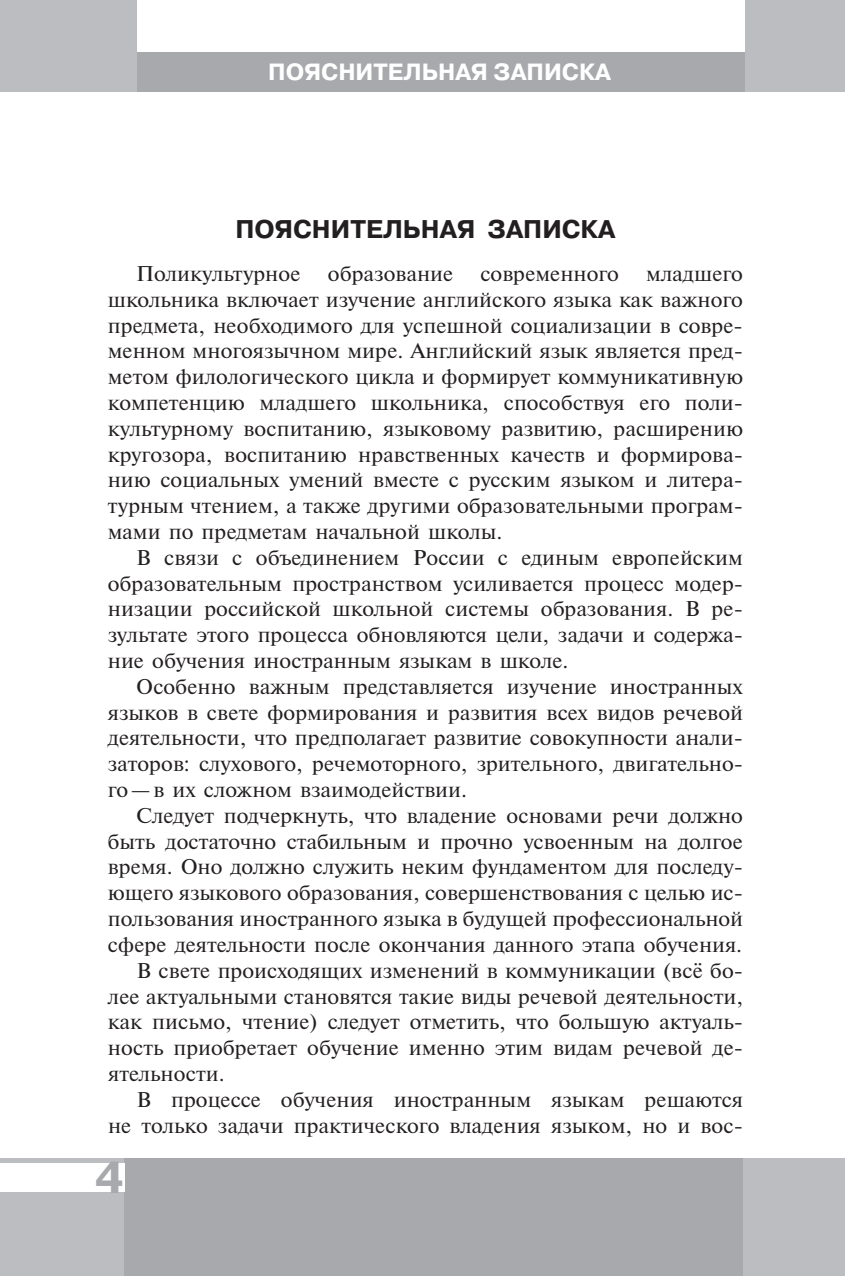
<style>
.page{position:relative;width:845px;height:1276px;background:#fff}
.page>*{position:absolute;margin:0;border:0;box-sizing:border-box;transform-origin:0 0}
.t1{font:700 44.8px "Pragmatica C";color:#a8a9ad}
.t2{font:700 25.6px "Pragmatica C";color:#231f20}
.t3{font:700 23.4px "Pragmatica C";color:#fff}
.t4{font:21.4px/25.8px "Newton C San Pin";color:#231f20;text-align:justify}
</style>
<div class="page">
<div style="left:745px;top:0;width:71px;height:91px;background:#bcbdc0"></div>
<div style="left:0;top:1158px;width:125px;height:118px;background:#bcbdc0"></div>
<div style="left:130px;top:52px;width:615px;height:39px;background:#a8a9ad"></div>
<div style="left:125px;top:1158px;width:620px;height:118px;background:#a8a9ad"></div>
<div style="left:0;top:1162px;width:125px;height:29px;background:#fff"></div>
<div style="left:817px;top:0;width:28px;height:91px;background:#bcbdc0"></div>
<div style="left:0;top:0;width:136px;height:91px;background:#bcbdc0"></div>
<div style="left:743px;top:1158px;width:73px;height:118px;background:#bcbdc0"></div>
<div style="left:817px;top:1158px;width:28px;height:118px;background:#bcbdc0"></div>
<p class="t3" style="left:268px;top:59px;width:344px">Пояснительная записка</p>
<p class="t2" style="left:235px;top:215px;width:381px">Пояснительная записка</p>
<p class="t4" style="left:136px;top:261px;width:166px">Поликультурное</p>
<p class="t4" style="left:328px;top:261px;width:127px">образование</p>
<p class="t4" style="left:480px;top:261px;width:140px">современного</p>
<p class="t4" style="left:108px;top:261px;width:637px;text-indent:538px">младшего школьника включает изучение английского языка как важного предмета, необходимого для успешной социализации в совре&shy;менном многоязычном мире. Английский язык является пред&shy;метом филологического цикла и формирует коммуникативную компетенцию младшего школьника, способствуя его поли&shy;культурному воспитанию, языковому развитию, расширению кругозора, воспитанию нравственных качеств и формирова&shy;нию социальных умений вместе с русским языком и литера&shy;турным чтением, а также другими образовательными програм&shy;мами по предметам начальной школы.</p>
<p class="t4" style="left:108px;top:544px;width:636px;text-indent:28px">В связи с объединением России с единым европейским образовательным пространством усиливается процесс модер&shy;низации российской школьной системы образования. В ре&shy;зультате этого процесса обновляются цели, задачи и содержа&shy;ние обучения иностранным языкам в школе.</p>
<p class="t4" style="left:108px;top:673px;width:636px;text-indent:28px">Особенно важным представляется изучение иностранных языков в свете формирования и развития всех видов речевой деятельности, что предполагает развитие совокупности анали&shy;заторов: слухового, речемоторного, зрительного, двигательно&shy;го—в их сложном взаимодействии.</p>
<p class="t4" style="left:136px;top:802px;width:608px">Следует подчеркнуть, что владение основами речи должно</p>
<p class="t4" style="left:108px;top:828px;width:636px">быть достаточно стабильным и прочно усвоенным на долгое</p>
<p class="t4" style="left:108px;top:854px;width:636px">время. Оно должно служить неким фундаментом для последу-</p>
<p class="t4" style="left:108px;top:880px;width:636px">ющего языкового образования, совершенствования с целью ис-</p>
<p class="t4" style="left:108px;top:906px;width:636px">пользования иностранного языка в будущей профессиональной</p>
<p class="t4" style="left:108px;top:931px;width:636px">сфере деятельности после окончания данного этапа обучения.</p>
<p class="t4" style="left:136px;top:957px;width:608px">В свете происходящих изменений в коммуникации (всё бо-</p>
<p class="t4" style="left:108px;top:983px;width:636px">лее актуальными становятся такие виды речевой деятельности,</p>
<p class="t4" style="left:108px;top:1009px;width:636px">как письмо, чтение) следует отметить, что большую актуаль-</p>
<p class="t4" style="left:108px;top:1035px;width:637px">ность приобретает обучение именно этим видам речевой де-</p>
<p class="t4" style="left:108px;top:1060px;width:118px">ятельности.</p>
<p class="t4" style="left:136px;top:1086px;width:608px">В процессе обучения иностранным языкам решаются</p>
<p class="t4" style="left:108px;top:1112px;width:636px">не только задачи практического владения языком, но и вос-</p>
<h1 class="t1" style="left:95px;top:1153px;width:31px">4</h1>
</div>
